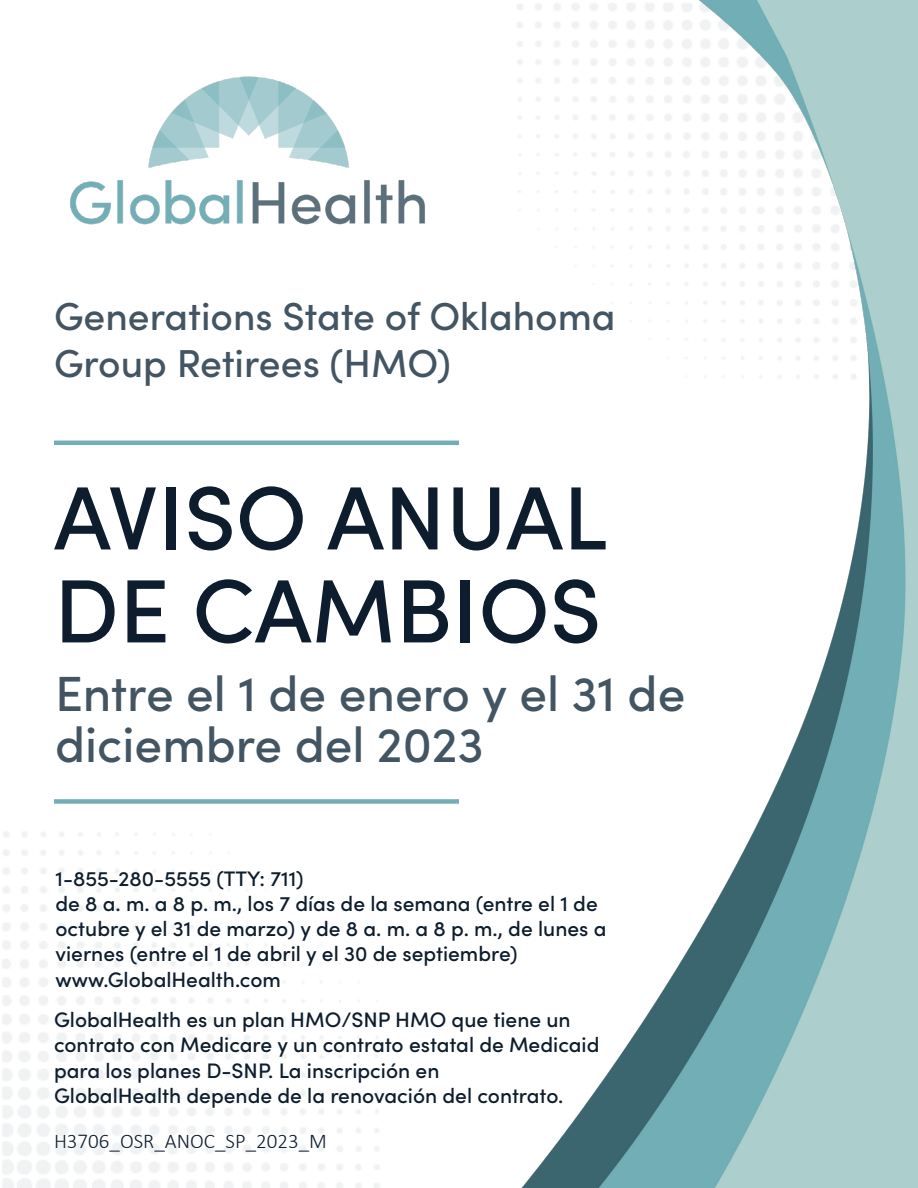
<style>
.page{position:relative;width:918px;height:1188px;background:#fff}
.page>*{position:absolute;margin:0;border:0;box-sizing:border-box;transform-origin:0 0}
.t1{font:500 90px "Sofia Pro";color:#0d1d2d}
.t2{font:500 49.5px/51px "Sofia Pro";color:#435562}
.t3{font:500 39px "Sofia Pro";color:#435562}
.t4{font:500 21px/25.2px "Sofia Pro";color:#0d1d2d}
.t5{font:300 21px "Calibri";color:#0d1d2d}
</style>
<div class="page">
<img style="left:382px;top:0;width:536px;height:1188px">
<img style="left:2px;top:804px;width:390px;height:384px">
<img style="left:70px;top:54px;width:371px;height:174px">
<hr style="left:54px;top:441px;width:405px;height:4px;background:#73adb5">
<div style="left:54px;top:799px;width:405px;height:5px;background:#73adb5"></div>
<p class="t3" style="left:54px;top:288px;width:563px">Generations State of Oklahoma</p>
<p class="t3" style="left:54px;top:335px;width:398px">Group Retirees (HMO)</p>
<p class="t1" style="left:54px;top:451px;width:555px">AVISO ANUAL</p>
<p class="t1" style="left:54px;top:544px;width:549px">DE CAMBIOS</p>
<p class="t2" style="left:55px;top:665px;width:632px">Entre el 1 de enero y el 31 de diciembre del 2023</p>
<p class="t4" style="left:56px;top:865px;width:553px">1-855-280-5555 (TTY: 711)<br>de 8 a. m. a 8 p. m., los 7 días de la semana (entre el 1 de octubre y el 31 de marzo) y de 8 a. m. a 8 p. m., de lunes a viernes (entre el 1 de abril y el 30 de septiembre)</p>
<p class="t4" style="left:56px;top:965px;width:227px">www.GlobalHealth.com</p>
<p class="t4" style="left:54px;top:1006px;width:547px">GlobalHealth es un plan HMO/SNP HMO que tiene un contrato con Medicare y un contrato estatal de Medicaid para los planes D-SNP. La inscripción en</p>
<p class="t4" style="left:54px;top:1082px;width:511px">GlobalHealth depende de la renovación del contrato.</p>
<p class="t5" style="left:54px;top:1128px;width:275px">H3706_OSR_ANOC_SP_2023_M</p>
</div>
